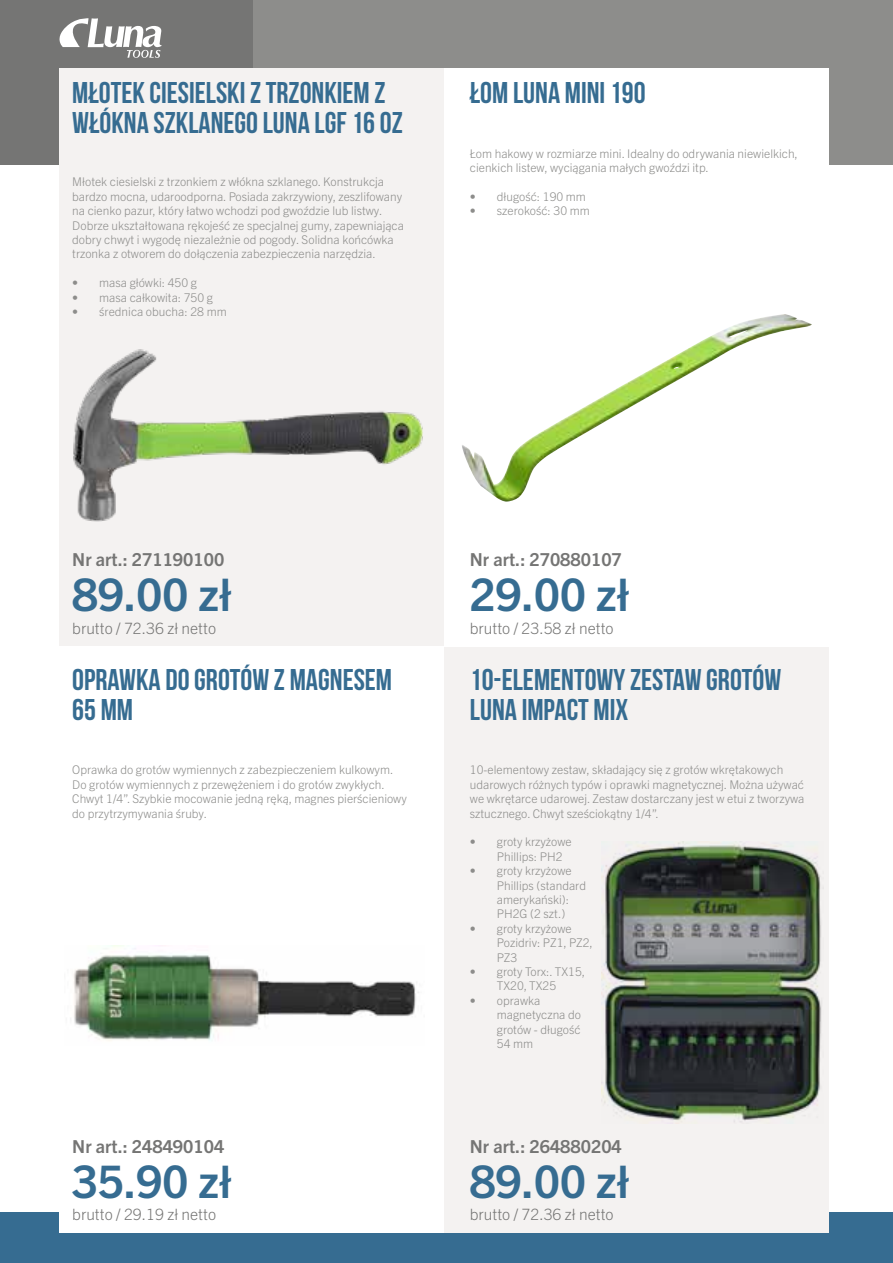
<style>
.page{position:relative;width:893px;height:1263px;background:#fff}
.page>*{position:absolute;margin:0;border:0;box-sizing:border-box;transform-origin:0 0}
.t1{font:700 45px "Trade Gothic Next LT Pro";color:#366c91}
.t2{font:700 30px/30px "Bebas Neue";color:#366c91}
.t3{font:700 17.85px "Trade Gothic Next LT Pro";color:#757574}
.t4{font:300 15.6px "Trade Gothic Next LT Pro";color:#757574}
.t5{font:300 12px/14.4px "Trade Gothic Next LT Pro";color:#8d8d8b}
</style>
<div class="page">
<div style="left:0;top:1212px;width:893px;height:51px;background:#366c91"></div>
<div style="left:0;top:0;width:253px;height:164px;background:#757574"></div>
<div style="left:253px;top:0;width:640px;height:164px;background:#8d8d8b"></div>
<div style="left:444px;top:646px;width:385px;height:587px;background:#f4f2f1"></div>
<div style="left:60px;top:68px;width:384px;height:578px;background:#f4f2f1"></div>
<div style="left:60px;top:646px;width:384px;height:587px;background:#fff"></div>
<div style="left:444px;top:68px;width:385px;height:578px;background:#fff"></div>
<svg style="left:59px;top:18px;width:103px;height:40px"></svg>
<img style="left:73px;top:349px;width:350px;height:173px">
<img style="left:462px;top:314px;width:350px;height:188px">
<img style="left:73px;top:946px;width:346px;height:95px">
<img style="left:601px;top:841px;width:221px;height:281px">
<h2 class="t2" style="left:72px;top:78px;width:315px">MŁOTEK CIESIELSKI Z TRZONKIEM Z</h2>
<h2 class="t2" style="left:470px;top:78px;width:177px">ŁOM LUNA MINI 190</h2>
<h2 class="t2" style="left:72px;top:108px;width:332px">WŁÓKNA SZKLANEGO LUNA LGF 16 OZ</h2>
<p class="t5" style="left:72px;top:174px;width:333px">Młotek ciesielski z trzonkiem z włókna szklanego. Konstrukcja bardzo mocna, udaroodporna. Posiada zakrzywiony, zeszlifowany na cienko pazur, który łatwo wchodzi pod gwoździe lub listwy.<br>Dobrze ukształtowana rękojeść ze specjalnej gumy, zapewniająca dobry chwyt i wygodę niezależnie od pogody. Solidna końcówka trzonka z otworem do dołączenia zabezpieczenia narzędzia.</p>
<p class="t5" style="left:72px;top:275px;width:126px">• masa główki: 450 g</p>
<p class="t5" style="left:72px;top:289px;width:142px">• masa całkowita: 750 g</p>
<p class="t5" style="left:72px;top:304px;width:156px">• średnica obucha: 28 mm</p>
<p class="t5" style="left:470px;top:145px;width:330px">Łom hakowy w rozmiarze mini. Idealny do odrywania niewielkich, cienkich listew, wyciągania małych gwoździ itp.</p>
<p class="t5" style="left:470px;top:188px;width:118px">• długość: 190 mm</p>
<p class="t5" style="left:470px;top:203px;width:122px">• szerokość: 30 mm</p>
<h3 class="t3" style="left:72px;top:547px;width:153px">Nr art.: 271190100</h3>
<h1 class="t1" style="left:72px;top:563px;width:161px">89.00 zł</h1>
<h3 class="t4" style="left:72px;top:617px;width:145px">brutto / 72.36 zł netto</h3>
<h3 class="t3" style="left:470px;top:547px;width:153px">Nr art.: 270880107</h3>
<h1 class="t1" style="left:470px;top:563px;width:161px">29.00 zł</h1>
<h3 class="t4" style="left:470px;top:617px;width:145px">brutto / 23.58 zł netto</h3>
<h2 class="t2" style="left:72px;top:664px;width:321px">OPRAWKA DO GROTÓW Z MAGNESEM<br>65 MM</h2>
<h2 class="t2" style="left:470px;top:664px;width:313px">10-ELEMENTOWY ZESTAW GROTÓW<br>LUNA IMPACT MIX</h2>
<p class="t5" style="left:72px;top:762px;width:336px">Oprawka do grotów wymiennych z zabezpieczeniem kulkowym.<br>Do grotów wymiennych z przewężeniem i do grotów zwykłych.<br>Chwyt 1/4”. Szybkie mocowanie jedną ręką, magnes pierścieniowy do przytrzymywania śruby.</p>
<h3 class="t3" style="left:72px;top:1134px;width:153px">Nr art.: 248490104</h3>
<h1 class="t1" style="left:72px;top:1150px;width:161px">35.90 zł</h1>
<h3 class="t4" style="left:72px;top:1204px;width:145px">brutto / 29.19 zł netto</h3>
<p class="t5" style="left:470px;top:762px;width:336px">10-elementowy zestaw, składający się z grotów wkrętakowych udarowych różnych typów i oprawki magnetycznej. Można używać we wkrętarce udarowej. Zestaw dostarczany jest w etui z tworzywa sztucznego. Chwyt sześciokątny 1/4”.</p>
<p class="t5" style="left:497px;top:834px;width:76px;text-indent:-27px">• groty krzyżowe<br>Phillips: PH2</p>
<p class="t5" style="left:497px;top:863px;width:91px;text-indent:-27px">• groty krzyżowe<br>Phillips (standard amerykański):<br>PH2G (2 szt.)</p>
<p class="t5" style="left:497px;top:920px;width:98px;text-indent:-27px">• groty krzyżowe<br>Pozidriv: PZ1, PZ2,<br>PZ3</p>
<p class="t5" style="left:470px;top:964px;width:117px;text-align:center">• groty Torx:. TX15,<br>TX20, TX25</p>
<p class="t5" style="left:497px;top:992px;width:86px;text-indent:-27px">• oprawka magnetyczna do grotów - długość<br>54 mm</p>
<h3 class="t3" style="left:470px;top:1134px;width:153px">Nr art.: 264880204</h3>
<h1 class="t1" style="left:470px;top:1150px;width:161px">89.00 zł</h1>
<h3 class="t4" style="left:470px;top:1204px;width:145px">brutto / 72.36 zł netto</h3>
</div>
